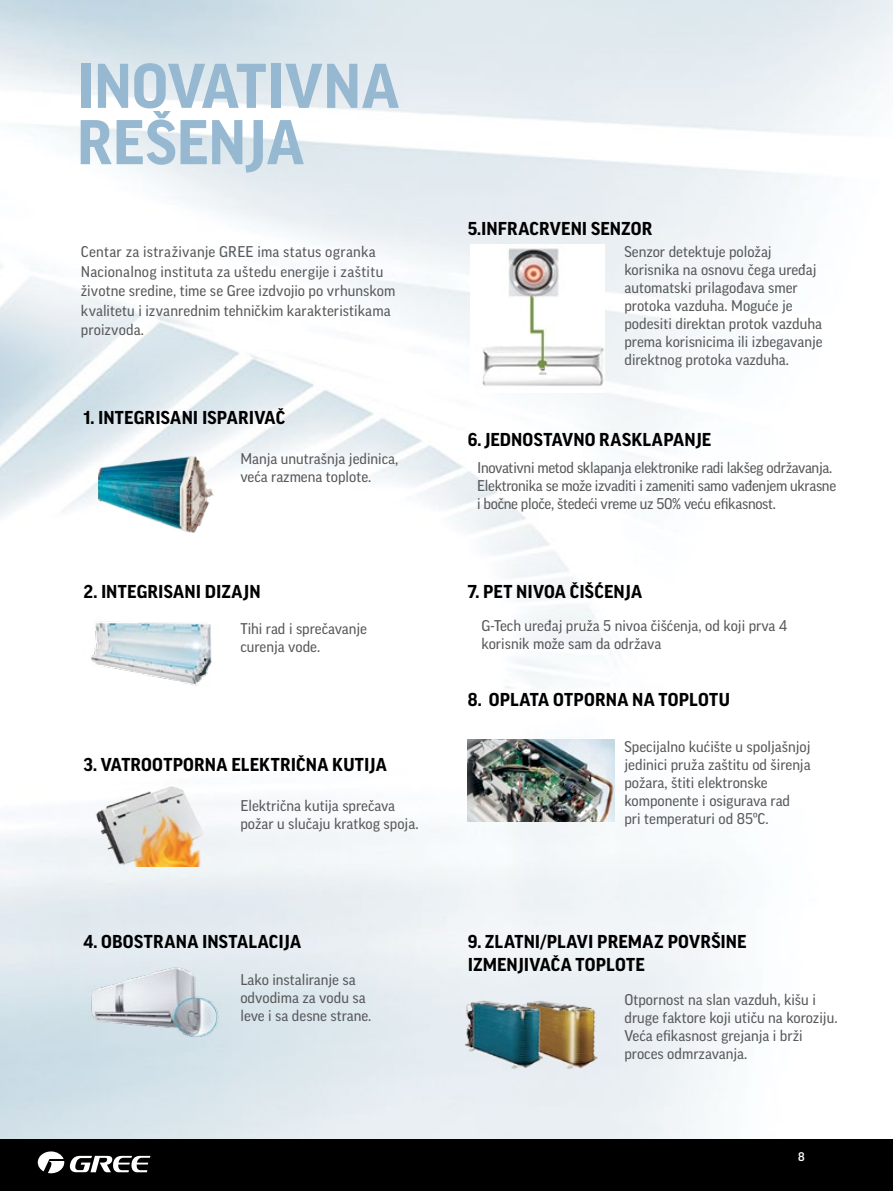
<style>
.page{position:relative;width:893px;height:1191px;background:#fff}
.page>*{position:absolute;margin:0;border:0;box-sizing:border-box;transform-origin:0 0}
.t1{font:700 60.75px/56.2px "Good Pro";color:#96b8d1}
.t2{font:700 18px/22.5px "Good Pro";letter-spacing:.015em;color:#000}
.t3{font:15px/18px "Good Pro";color:#58595b}
.t4{font:15px/18px "Good Pro";letter-spacing:-.02em;color:#58595b}
.t5{font:500 12px "Good Pro";color:#fff}
</style>
<div class="page">
<img style="left:0;top:0;width:893px;height:1139px">
<img style="left:468px;top:739px;width:146px;height:82px">
<img style="left:471px;top:245px;width:134px;height:147px">
<img style="left:546px;top:994px;width:57px;height:76px">
<img style="left:461px;top:991px;width:85px;height:81px">
<img style="left:99px;top:453px;width:115px;height:79px">
<img style="left:75px;top:606px;width:153px;height:84px">
<img style="left:83px;top:782px;width:137px;height:84px">
<img style="left:75px;top:959px;width:153px;height:85px">
<div style="left:0;top:1139px;width:893px;height:52px;background:#000"></div>
<svg style="left:38px;top:1151px;width:26px;height:22px"></svg>
<svg style="left:70px;top:1155px;width:80px;height:17px"></svg>
<h1 class="t1" style="left:77px;top:58px;width:324px">INOVATIVNA<br>REŠENJA</h1>
<p class="t3" style="left:81px;top:242px;width:316px;line-height:19.5px">Centar za istraživanje GREE ima status ogranka Nacionalnog instituta za uštedu energije i zaštitu životne sredine, time se Gree izdvojio po vrhunskom kvalitetu i izvanrednim tehničkim karakteristikama proizvoda.</p>
<p class="t2" style="left:84px;top:406px;width:203px">1. INTEGRISANI ISPARIVAČ</p>
<p class="t3" style="left:240px;top:449px;width:159px">Manja unutrašnja jedinica, veća razmena toplote.</p>
<p class="t2" style="left:84px;top:580px;width:179px">2. INTEGRISANI DIZAJN</p>
<p class="t3" style="left:240px;top:619px;width:128px">Tihi rad i sprečavanje curenja vode.</p>
<p class="t2" style="left:84px;top:753px;width:305px">3. VATROOTPORNA ELEKTRIČNA KUTIJA</p>
<p class="t3" style="left:240px;top:796px;width:180px">Električna kutija sprečava požar u slučaju kratkog spoja.</p>
<p class="t2" style="left:84px;top:930px;width:219px">4. OBOSTRANA INSTALACIJA</p>
<p class="t3" style="left:240px;top:971px;width:133px">Lako instaliranje sa odvodima za vodu sa leve i sa desne strane.</p>
<p class="t2" style="left:468px;top:217px;width:93px">5.IN FRACRVENI</p>
<p class="t2" style="left:591px;top:217px;width:63px">SENZOR</p>
<p class="t3" style="left:624px;top:243px;width:200px">Senzor detektuje položaj korisnika na osnovu čega uređaj automatski prilagođava smer protoka vazduha. Moguće je podesiti direktan protok vazduha prema korisnicima ili izbegavanje direktnog protoka vazduha.</p>
<p class="t2" style="left:468px;top:428px;width:88px">6. JEDNOSTAVNO</p>
<p class="t2" style="left:599px;top:428px;width:64px">RASKLAPANJE</p>
<p class="t4" style="left:477px;top:458px;width:361px">Inovativni metod sklapanja elektronike radi lakšeg održavanja.<br>Elektronika se može izvaditi i zameniti samo vađenjem ukrasne i bočne ploče, štedeći vreme uz 50% veću efikasnost.</p>
<p class="t2" style="left:468px;top:580px;width:26px">7. PET</p>
<p class="t2" style="left:516px;top:580px;width:11px">NIVOA</p>
<p class="t2" style="left:570px;top:580px;width:45px">ČIŠĆENJA</p>
<p class="t3" style="left:482px;top:616px;width:307px">G-Tech uređaj pruža 5 nivoa čišćenja, od koji prva 4 korisnik može sam da održava</p>
<p class="t2" style="left:468px;top:688px;width:264px">8. OPLATA OTPORNA NA TOPLOTU</p>
<p class="t3" style="left:624px;top:737px;width:188px">Specijalno kućište u spoljašnjoj jedinici pruža zaštitu od širenja požara, štiti elektronske komponente i osigurava rad<br>pri temperaturi od 85ºC.</p>
<p class="t2" style="left:468px;top:930px;width:280px">9. ZLATNI/PLAVI PREMAZ POVRŠINE<br>IZM ENJIVAČA TOPLOTE</p>
<p class="t3" style="left:624px;top:990px;width:215px">Otpornost na slan vazduh, kišu i druge faktore koji utiču na koroziju.<br>Veća efikasnost grejanja i brži proces odmrzavanja.</p>
<p class="t5" style="left:798px;top:1150px;width:8px">8</p>
</div>
